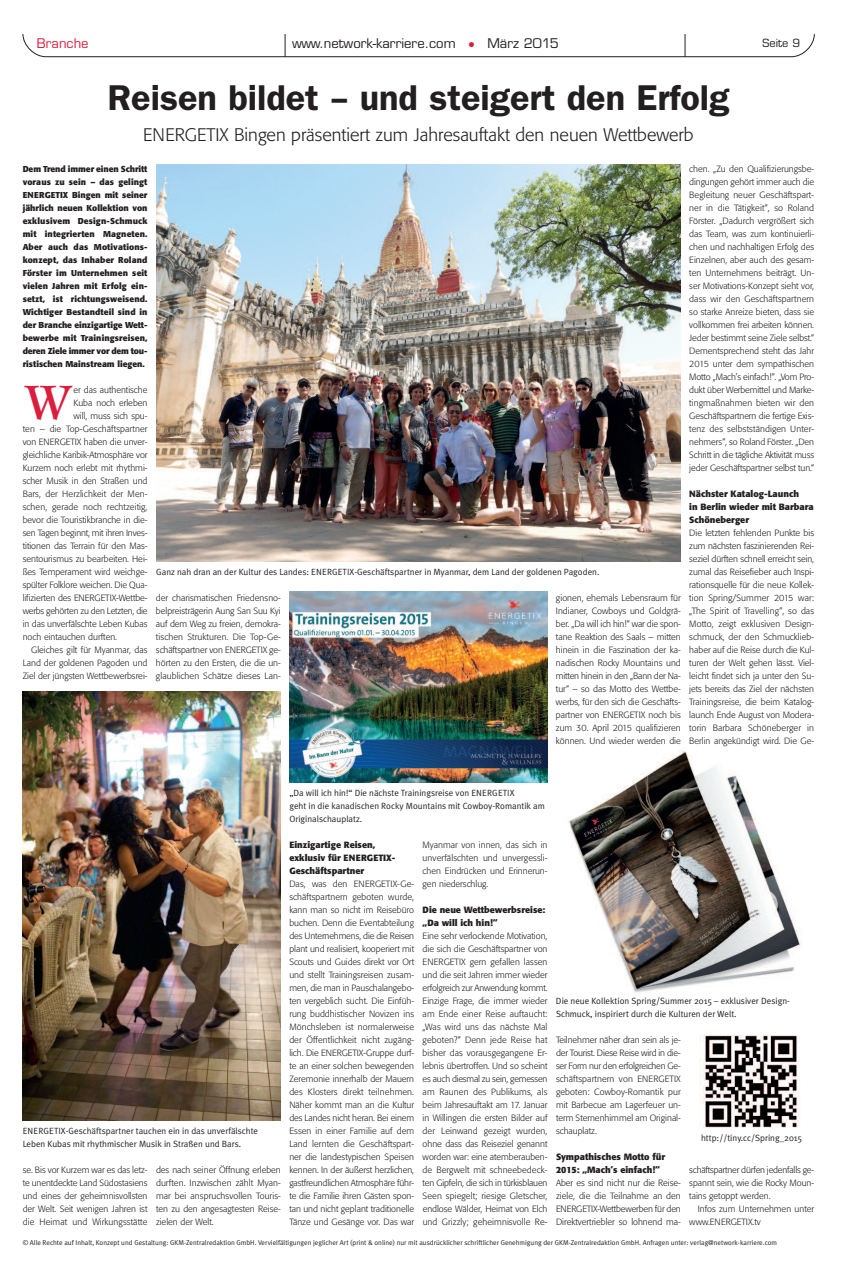
<style>
.page{position:relative;width:851px;height:1262px;background:#fff}
.page>*{position:absolute;margin:0;border:0;box-sizing:border-box;transform-origin:0 0}
.t1{font:500 49.9px "Esprit";color:#db1e3d}
.t2{font:36px "Franklin Gothic LT Com Dm";color:#231f20}
.t3{font:300 18px "Formata";color:#231f20}
.t4{font:13px "Eurostile LT Std";color:#231f20}
.t5{font:13px "Eurostile LT Std";color:#db1e3d}
.t6{font:11px "Eurostile LT Std";color:#231f20}
.t7{font:300 9px/13px "Formata";color:#231f20;text-align:justify}
.t8{font:9px/13px "Meta Plus Normal";color:#231f20}
.t9{font:700 9px/13px "Formata";color:#231f20}
.t10{font:300 9px "Formata";letter-spacing:-.02em;color:#231f20}
.t11{font:700 8.5px/13px "Formata";color:#231f20;text-align:justify}
.t12{font:7px "Meta Plus Normal";color:#231f20}
.s1{color:#db1e3d}
</style>
<div class="page">
<img style="left:568px;top:749px;width:234px;height:245px">
<img style="left:289px;top:592px;width:258px;height:190px">
<svg style="left:22px;top:34px;width:792px;height:23px"></svg>
<img style="left:156px;top:164px;width:524px;height:397px">
<img style="left:23px;top:691px;width:258px;height:429px">
<img style="left:699px;top:1035px;width:101px;height:93px">
<h3 class="t5" style="left:37px;top:38px;width:53px">Branche</h3>
<h3 class="t4" style="left:292px;top:38px;width:268px">www.network-karriere.com <span class="s1">●</span> März 2015</h3>
<p class="t6" style="left:762px;top:38px;width:39px">Seite 9</p>
<h2 class="t2" style="left:107px;top:76px;width:623px">Reisen bildet – und steigert den Erfolg</h2>
<h3 class="t3" style="left:143px;top:127px;width:551px">ENERGETIX Bingen präsentiert zum Jahresauftakt den neuen Wettbewerb</h3>
<p class="t11" style="left:23px;top:163px;width:126px">Dem Trend immer einen Schritt voraus zu sein – das gelingt ENERGETIX Bingen mit seiner jährlich neuen Kollektion von exklusivem Design-Schmuck mit integrierten Magneten.<br>Aber auch das Motivations&shy;konzept, das Inhaber Roland Förster im Unternehmen seit vielen Jahren mit Erfolg ein&shy;setzt, ist richtungsweisend.<br>Wichtiger Bestandteil sind in der Branche einzigartige Wett&shy;bewerbe mit Trainingsreisen, deren Ziele immer vor dem tou&shy;ristischen Mainstream liegen.</p>
<h1 class="t1" style="left:23px;top:383px;width:52px">W</h1>
<p class="t7" style="left:73px;top:384px;width:75px">er das authentische</p>
<p class="t7" style="left:73px;top:397px;width:75px">Kuba noch erleben</p>
<p class="t7" style="left:73px;top:410px;width:75px">will, muss sich spu-</p>
<p class="t7" style="left:23px;top:423px;width:126px">ten – die Top-Geschäftspartner</p>
<p class="t7" style="left:23px;top:436px;width:126px">von ENERGETIX haben die unver-</p>
<p class="t7" style="left:23px;top:449px;width:126px">gleichliche Karibik-Atmosphäre vor</p>
<p class="t7" style="left:23px;top:462px;width:126px">Kurzem noch erlebt mit rhythmi-</p>
<p class="t7" style="left:23px;top:475px;width:126px">scher Musik in den Straßen und</p>
<p class="t7" style="left:23px;top:488px;width:126px">Bars, der Herzlichkeit der Men-</p>
<p class="t7" style="left:23px;top:501px;width:126px">schen, gerade noch rechtzeitig,</p>
<p class="t7" style="left:23px;top:514px;width:126px">bevor die Touristikbranche in die-</p>
<p class="t7" style="left:23px;top:527px;width:126px">sen Tagen beginnt, mit ihren Inves-</p>
<p class="t7" style="left:23px;top:540px;width:126px">titionen das Terrain für den Mas-</p>
<p class="t7" style="left:23px;top:553px;width:126px">sentourismus zu bearbeiten. Hei-</p>
<p class="t7" style="left:23px;top:566px;width:126px">ßes Temperament wird weichge-</p>
<p class="t7" style="left:23px;top:579px;width:126px">spülter Folklore weichen. Die Qua-</p>
<p class="t7" style="left:23px;top:592px;width:126px">lifizierten des ENERGETIX-Wettbe-</p>
<p class="t10" style="left:23px;top:606px;width:126px">werbs gehörten zu den Letzten, die</p>
<p class="t7" style="left:23px;top:618px;width:126px">in das unverfälschte Leben Kubas</p>
<p class="t7" style="left:23px;top:631px;width:96px">noch eintauchen durften.</p>
<p class="t7" style="left:31px;top:644px;width:118px">Gleiches gilt für Myanmar, das</p>
<p class="t7" style="left:23px;top:657px;width:126px">Land der goldenen Pagoden und</p>
<p class="t7" style="left:23px;top:670px;width:126px">Ziel der jüngsten Wettbewerbsrei-</p>
<p class="t8" style="left:156px;top:565px;width:445px">Ganz nah dran an der Kultur des Landes: ENERGETIX-Geschäftspartner in Myanmar, dem Land der goldenen Pagoden.</p>
<p class="t7" style="left:156px;top:592px;width:126px">der charismatischen Friedensno&shy;belpreisträgerin Aung San Suu Kyi auf dem Weg zu freien, demokra&shy;tischen Strukturen. Die Top-Ge&shy;schäftspartner von ENERGETIX ge&shy;hörten zu den Ersten, die die un&shy;glaublichen Schätze dieses Lan-</p>
<p class="t7" style="left:556px;top:592px;width:126px">gionen, ehemals Lebensraum für Indianer, Cowboys und Goldgrä&shy;ber. „Da will ich hin!“ war die spon&shy;tane Reaktion des Saals – mitten hinein in die Faszination der ka&shy;nadischen Rocky Mountains und mitten hinein in den „Bann der Na&shy;tur“ – so das Motto des Wettbe&shy;werbs, für den sich die Geschäfts&shy;partner von ENERGETIX noch bis zum 30. April 2015 qualifizieren können. Und wieder werden die</p>
<p class="t7" style="left:689px;top:163px;width:126px">chen. „Zu den Qualifizierungsbe&shy;dingungen gehört immer auch die Begleitung neuer Geschäftspart&shy;ner in die Tätigkeit“, so Roland Förster. „Dadurch vergrößert sich das Team, was zum kontinuierli&shy;chen und nachhaltigen Erfolg des Einzelnen, aber auch des gesam&shy;ten Unternehmens beiträgt. Un&shy;ser Motivations-Konzept sieht vor, dass wir den Geschäftspartnern so starke Anreize bieten, dass sie vollkommen frei arbeiten können.<br>Jeder bestimmt seine Ziele selbst.“ Dementsprechend steht das Jahr 2015 unter dem sympathischen Motto „Mach’s einfach!“. „Vom Pro&shy;dukt über Werbemittel und Marke&shy;tingmaßnahmen bieten wir den Geschäftspartnern die fertige Exis&shy;tenz des selbstständigen Unter&shy;nehmers“, so Roland Förster. „Den Schritt in die tägliche Aktivität muss jeder Geschäftspartner selbst tun.“</p>
<p class="t9" style="left:689px;top:488px;width:126px">Nächster Katalog-Launch<br>in Berlin wieder mit Barbara<br>Schöneberger</p>
<p class="t7" style="left:689px;top:527px;width:126px">Die letzten fehlenden Punkte bis zum nächsten faszinierenden Rei&shy;seziel dürften schnell erreicht sein, zumal das Reisefieber auch Inspi&shy;rationsquelle für die neue Kollek&shy;tion Spring/Summer 2015 war: „The Spirit of Travelling“, so das Motto, zeigt exklusiven Design&shy;schmuck, der den Schmucklieb&shy;haber auf die Reise durch die Kul&shy;turen der Welt gehen lässt. Viel&shy;leicht findet sich ja unter den Su&shy;jets bereits das Ziel der nächsten Trainingsreise, die beim Katalog&shy;launch Ende August von Modera&shy;torin Barbara Schöneberger in Berlin angekündigt wird. Die Ge-</p>
<p class="t8" style="left:289px;top:786px;width:257px">„Da will ich hin!“ Die nächste Trainingsreise von ENERGETIX<br>geht in die kanadischen Rocky Mountains mit Cowboy-Romantik am<br>Originalschauplatz.</p>
<p class="t8" style="left:23px;top:1124px;width:237px">ENERGETIX-Geschäftspartner tauchen ein in das unverfälschte<br>Leben Kubas mit rhythmischer Musik in Straßen und Bars.</p>
<p class="t7" style="left:23px;top:1164px;width:126px">se. Bis vor Kurzem war es das letz&shy;te unentdeckte Land Südostasiens und eines der geheimnisvollsten der Welt. Seit wenigen Jahren ist die Heimat und Wirkungsstätte</p>
<p class="t7" style="left:156px;top:1164px;width:126px">des nach seiner Öffnung erleben durften. Inzwischen zählt Myan&shy;mar bei anspruchsvollen Touris&shy;ten zu den angesagtesten Reise&shy;zielen der Welt.</p>
<p class="t9" style="left:289px;top:839px;width:108px">Einzigartige Reisen, exklusiv für ENERGETIX-<br>Geschäftspartner</p>
<p class="t7" style="left:289px;top:878px;width:126px">Das, was den ENERGETIX-Ge&shy;schäftspartnern geboten wurde, kann man so nicht im Reisebüro buchen. Denn die Eventabteilung des Unternehmens, die die Reisen plant und realisiert, kooperiert mit Scouts und Guides direkt vor Ort und stellt Trainingsreisen zusam&shy;men, die man in Pauschalangebo&shy;ten vergeblich sucht. Die Einfüh&shy;rung buddhistischer Novizen ins Mönchsleben ist normalerweise der Öffentlichkeit nicht zugäng&shy;lich. Die ENERGETIX-Gruppe durf&shy;te an einer solchen bewegenden Zeremonie innerhalb der Mauern des Klosters direkt teilnehmen.<br>Näher kommt man an die Kultur des Landes nicht heran. Bei einem Essen in einer Familie auf dem Land lernten die Geschäftspart&shy;ner die landestypischen Speisen kennen. In der äußerst herzlichen, gastfreundlichen Atmosphäre führ&shy;te die Familie ihren Gästen spon&shy;tan und nicht geplant traditionelle Tänze und Gesänge vor. Das war</p>
<p class="t7" style="left:422px;top:839px;width:126px">Myanmar von innen, das sich in unverfälschten und unvergessli&shy;chen Eindrücken und Erinnerun&shy;gen niederschlug.</p>
<p class="t9" style="left:422px;top:904px;width:124px">Die neue Wettbewerbsreise: „Da will ich hin!“</p>
<p class="t7" style="left:422px;top:930px;width:126px">Eine sehr verlockende Motivation, die sich die Geschäftspartner von ENERGETIX gern gefallen lassen und die seit Jahren immer wieder erfolgreich zur Anwendung kommt.<br>Einzige Frage, die immer wieder am Ende einer Reise auftaucht: „Was wird uns das nächste Mal geboten?“ Denn jede Reise hat bisher das vorausgegangene Er&shy;lebnis übertroffen. Und so scheint es auch diesmal zu sein, gemessen am Raunen des Publikums, als beim Jahresauftakt am 17. Januar in Willingen die ersten Bilder auf der Leinwand gezeigt wurden, ohne dass das Reiseziel genannt worden war: eine atemberauben&shy;de Bergwelt mit schneebedeck&shy;ten Gipfeln, die sich in türkisblauen Seen spiegelt; riesige Gletscher, endlose Wälder, Heimat von Elch und Grizzly; geheimnisvolle Re-</p>
<p class="t8" style="left:556px;top:994px;width:235px">Die neue Kollektion Spring/Summer 2015 – exklusiver Design-<br>Schmuck, inspiriert durch die Kulturen der Welt.</p>
<p class="t7" style="left:556px;top:1034px;width:126px">Teilnehmer näher dran sein als je&shy;der Tourist. Diese Reise wird in die&shy;ser Form nur den erfolgreichen Ge&shy;schäftspartnern von ENERGETIX geboten: Cowboy-Romantik pur mit Barbecue am Lagerfeuer un&shy;term Sternenhimmel am Original&shy;schauplatz.</p>
<p class="t9" style="left:556px;top:1151px;width:111px">Sympathisches Motto für<br>2015: „Mach’s einfach!“</p>
<p class="t7" style="left:556px;top:1177px;width:126px">Aber es sind nicht nur die Reise&shy;ziele, die die Teilnahme an den ENERGETIX-Wettbewerben für den Direktvertriebler so lohnend ma-</p>
<p class="t8" style="left:701px;top:1131px;width:103px">http://tiny.cc/Spring_2015</p>
<p class="t7" style="left:689px;top:1164px;width:126px">schäftspartner dürfen jedenfalls ge&shy;spannt sein, wie die Rocky Moun&shy;tains getoppt werden.</p>
<p class="t7" style="left:689px;top:1203px;width:126px;text-indent:9px">Infos zum Unternehmen unter www.ENERGETIX.tv</p>
<p class="t12" style="left:23px;top:1238px;width:755px">© Alle Rechte auf Inhalt, Konzept und Gestaltung: GKM-Zentralredaktion GmbH. Vervielfältigungen jeglicher Art (print &amp; online) nur mit ausdrücklicher schriftlicher Genehmigung der GKM-Zentralredaktion GmbH. Anfragen unter: verlag@network-karriere.com</p>
</div>
